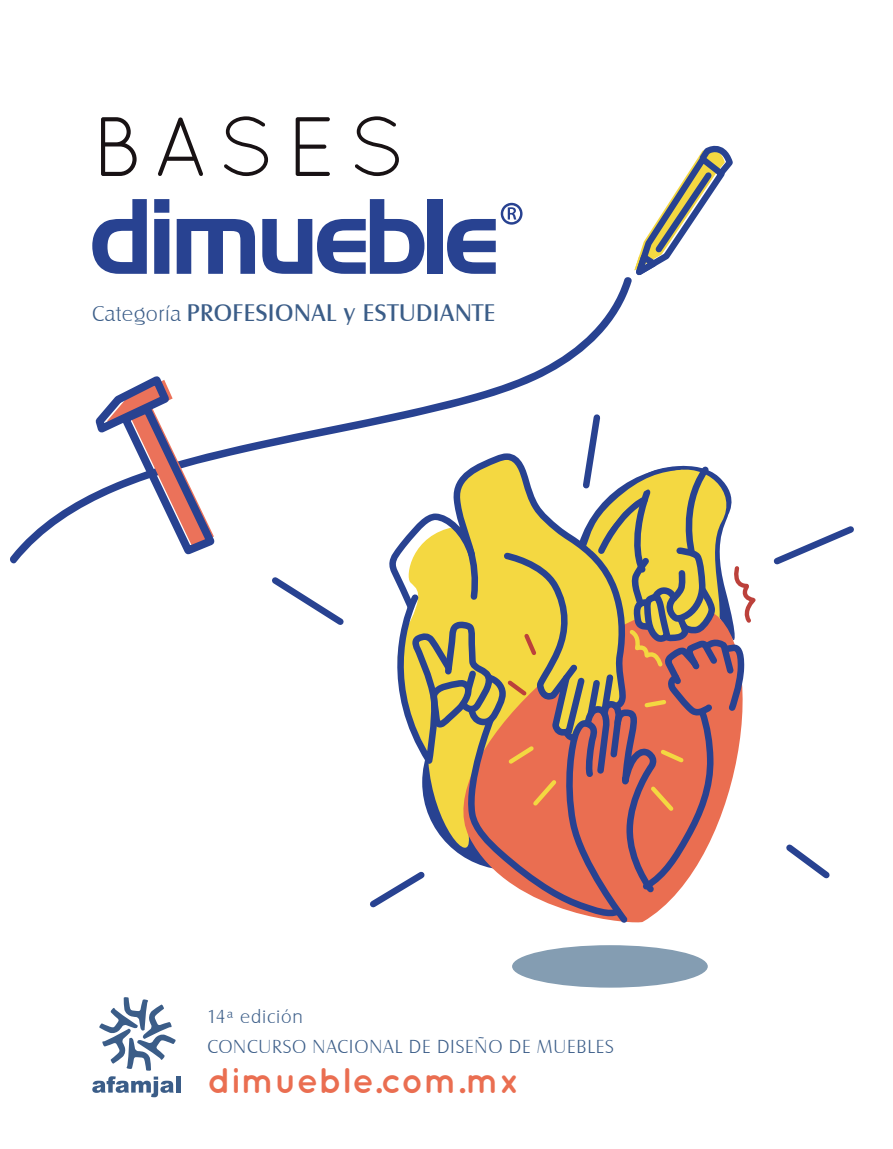
<style>
.page{position:relative;width:893px;height:1149px;background:#fff}
.page>*{position:absolute;margin:0;border:0;box-sizing:border-box;transform-origin:0 0}
.t1{font:83.85px "Quicksand";letter-spacing:.14em;color:#181214}
.t2{font:700 35.7px "Quicksand";color:#ea6e51}
.t3{font:24.9px "Castle T";letter-spacing:.02em;color:#3b5d88}
.t4{font:19.5px/30px "Castle T Ligh";letter-spacing:.04em;color:#3b5d88}
.s1{font-family:"Castle T Ligh";font-size:22.2px}
</style>
<div class="page">
<svg style="left:634px;top:145px;width:99px;height:131px"></svg>
<div style="left:512px;top:944px;width:196px;height:43px;background:#849db2;border-radius:50%"></div>
<svg style="left:272px;top:577px;width:72px;height:48px"></svg>
<svg style="left:773px;top:526px;width:81px;height:39px"></svg>
<svg style="left:786px;top:844px;width:44px;height:35px"></svg>
<svg style="left:370px;top:465px;width:386px;height:458px"></svg>
<svg style="left:92px;top:997px;width:85px;height:99px"></svg>
<hr style="left:176px;top:1076px;width:4px;height:16px;background:#3b5d88">
<svg style="left:10px;top:277px;width:623px;height:288px"></svg>
<svg style="left:91px;top:369px;width:130px;height:191px"></svg>
<svg style="left:92px;top:199px;width:55px;height:75px"></svg>
<svg style="left:154px;top:199px;width:15px;height:75px"></svg>
<svg style="left:177px;top:219px;width:78px;height:55px"></svg>
<svg style="left:262px;top:199px;width:162px;height:75px"></svg>
<div style="left:428px;top:199px;width:15px;height:75px;background:#284291"></div>
<svg style="left:447px;top:203px;width:76px;height:71px"></svg>
<h1 class="t1" style="left:92px;top:98px;width:314px">BASES</h1>
<p class="t3" style="left:92px;top:298px;width:405px"><span class="s1">Categoría</span> PROFESIONAL y ESTUDIANTE</p>
<p class="t4" style="left:207px;top:1001px;width:408px">14ª edición<br>CONCURSO NACIONAL DE DISEÑO DE MUEBLES</p>
<h2 class="t2" style="left:207px;top:1058px;width:314px">dimueble.com.mx</h2>
</div>
